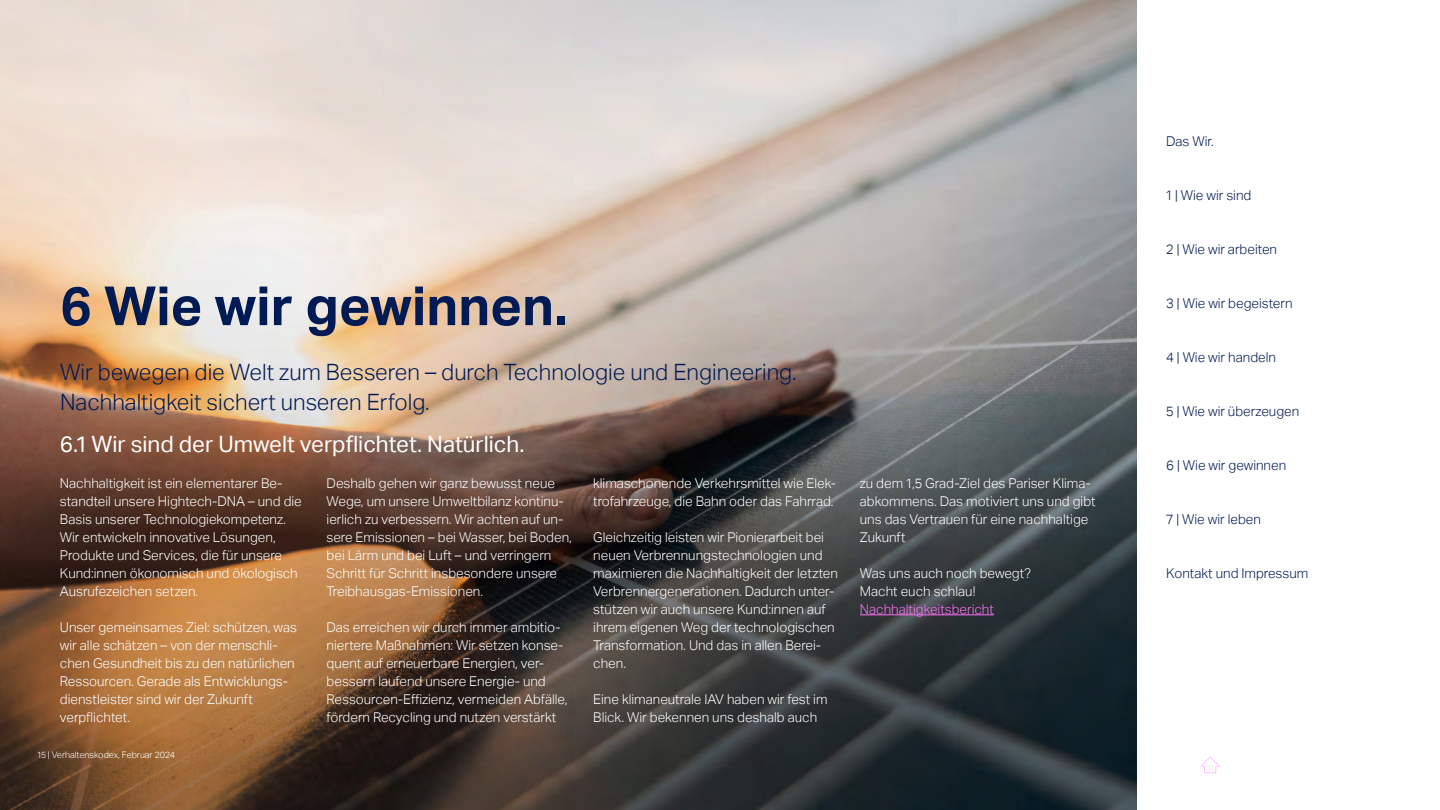
<style>
.page{position:relative;width:1440px;height:810px;background:#fff}
.page>*{position:absolute;margin:0;border:0;box-sizing:border-box;transform-origin:0 0}
.Kapitelüberschrift_1_ohne{font:700 54px "Aktiv Grotesk";color:#001a54}
.Einleitung_Kapitel{font:300 22.5px/30px "Aktiv Grotesk";color:#001a54}
.Kapitelüberschrift_2_ohne{font:22.5px "Aktiv Grotesk";color:#fff}
.Fließtext_18_24pt{font:300 13.5px/18px "Aktiv Grotesk";color:#fff}
.t1{font:300 13.5px "Aktiv Grotesk";color:#001a54}
.Fließtext_18_24pt-2{font:300 13.5px "Aktiv Grotesk";color:#ff73fa}
.t2{font:300 9px "Aktiv Grotesk";color:#fff}
</style>
<div class="page">
<img style="left:0;top:0;width:1137px;height:810px">
<hr style="left:860px;top:614px;width:134px;height:1px;background:#ff73fa">
<svg style="left:1201px;top:757px;width:18px;height:16px"></svg>
<p class="Kapitelüberschrift_1_ohne" style="left:60px;top:275px;width:509px">6 Wie wir gewinnen.</p>
<p class="Einleitung_Kapitel" style="left:60px;top:357px;width:738px">Wir bewegen die Welt zum Besseren – durch Technologie und Engineering.<br>Nachhaltigkeit sichert unseren Erfolg.</p>
<p class="Kapitelüberschrift_2_ohne" style="left:60px;top:431px;width:466px">6.1 Wir sind der Umwelt verpflichtet. Natürlich.</p>
<p class="Fließtext_18_24pt" style="left:60px;top:474px;width:243px">Nachhaltigkeit ist ein elementarer Be&shy;standteil unsere Hightech-DNA – und die Basis unserer Technologiekompetenz.<br>Wir entwickeln innovative Lösungen, Produkte und Services, die für unsere Kund:innen ökonomisch und ökologisch Ausrufezeichen setzen.</p>
<p class="Fließtext_18_24pt" style="left:60px;top:618px;width:239px">Unser gemeinsames Ziel: schützen, was wir alle schätzen – von der menschli&shy;chen Gesundheit bis zu den natürlichen Ressourcen. Gerade als Entwicklungs&shy;dienstleister sind wir der Zukunft verpflichtet.</p>
<p class="Fließtext_18_24pt" style="left:327px;top:474px;width:247px">Deshalb gehen wir ganz bewusst neue Wege, um unsere Umweltbilanz kontinu&shy;ierlich zu verbessern. Wir achten auf un&shy;sere Emissionen – bei Wasser, bei Boden, bei Lärm und bei Luft – und verringern Schritt für Schritt insbesondere unsere Treibhausgas-Emissionen.</p>
<p class="Fließtext_18_24pt" style="left:327px;top:618px;width:242px">Das erreichen wir durch immer ambitio&shy;niertere Maßnahmen: Wir setzen konse&shy;quent auf erneuerbare Energien, ver&shy;bessern laufend unsere Energie- und Ressourcen-Effizienz, vermeiden Abfälle, fördern Recycling und nutzen verstärkt</p>
<p class="t2" style="left:38px;top:749px;width:139px">15 | Verhaltenskodex, Februar 2024</p>
<p class="Fließtext_18_24pt" style="left:593px;top:474px;width:244px">klimaschonende Verkehrsmittel wie Elek&shy;trofahrzeuge, die Bahn oder das Fahrrad.</p>
<p class="Fließtext_18_24pt" style="left:593px;top:528px;width:246px">Gleichzeitig leisten wir Pionierarbeit bei neuen Verbrennungstechnologien und maximieren die Nachhaltigkeit der letzten Verbrennergenerationen. Dadurch unter&shy;stützen wir auch unsere Kund:innen auf ihrem eigenen Weg der technologischen Transformation. Und das in allen Berei&shy;chen.</p>
<p class="Fließtext_18_24pt" style="left:593px;top:690px;width:236px">Eine klimaneutrale IAV haben wir fest im<br>Blick. Wir bekennen uns deshalb auch</p>
<p class="Fließtext_18_24pt" style="left:860px;top:474px;width:237px">zu dem 1,5 Grad-Ziel des Pariser Klima&shy;abkommens. Das motiviert uns und gibt uns das Vertrauen für eine nachhaltige<br>Zukunft</p>
<p class="Fließtext_18_24pt" style="left:860px;top:564px;width:173px">Was uns auch noch bewegt?<br>Macht euch schlau!</p>
<p class="Fließtext_18_24pt-2" style="left:860px;top:601px;width:136px">Nachhaltigkeitsbericht</p>
<p class="t1" style="left:1166px;top:133px;width:49px">Das Wir.</p>
<p class="t1" style="left:1166px;top:187px;width:87px">1 | Wie wir sind</p>
<p class="t1" style="left:1166px;top:241px;width:112px">2 | Wie wir arbeiten</p>
<p class="t1" style="left:1166px;top:295px;width:128px">3 | Wie wir begeistern</p>
<p class="t1" style="left:1166px;top:349px;width:111px">4 | Wie wir handeln</p>
<p class="t1" style="left:1166px;top:403px;width:135px">5 | Wie wir überzeugen</p>
<p class="t1" style="left:1166px;top:457px;width:122px">6 | Wie wir gewinnen</p>
<p class="t1" style="left:1166px;top:511px;width:96px">7 | Wie wir leben</p>
<p class="t1" style="left:1166px;top:565px;width:144px">Kontakt und Impressum</p>
</div>
